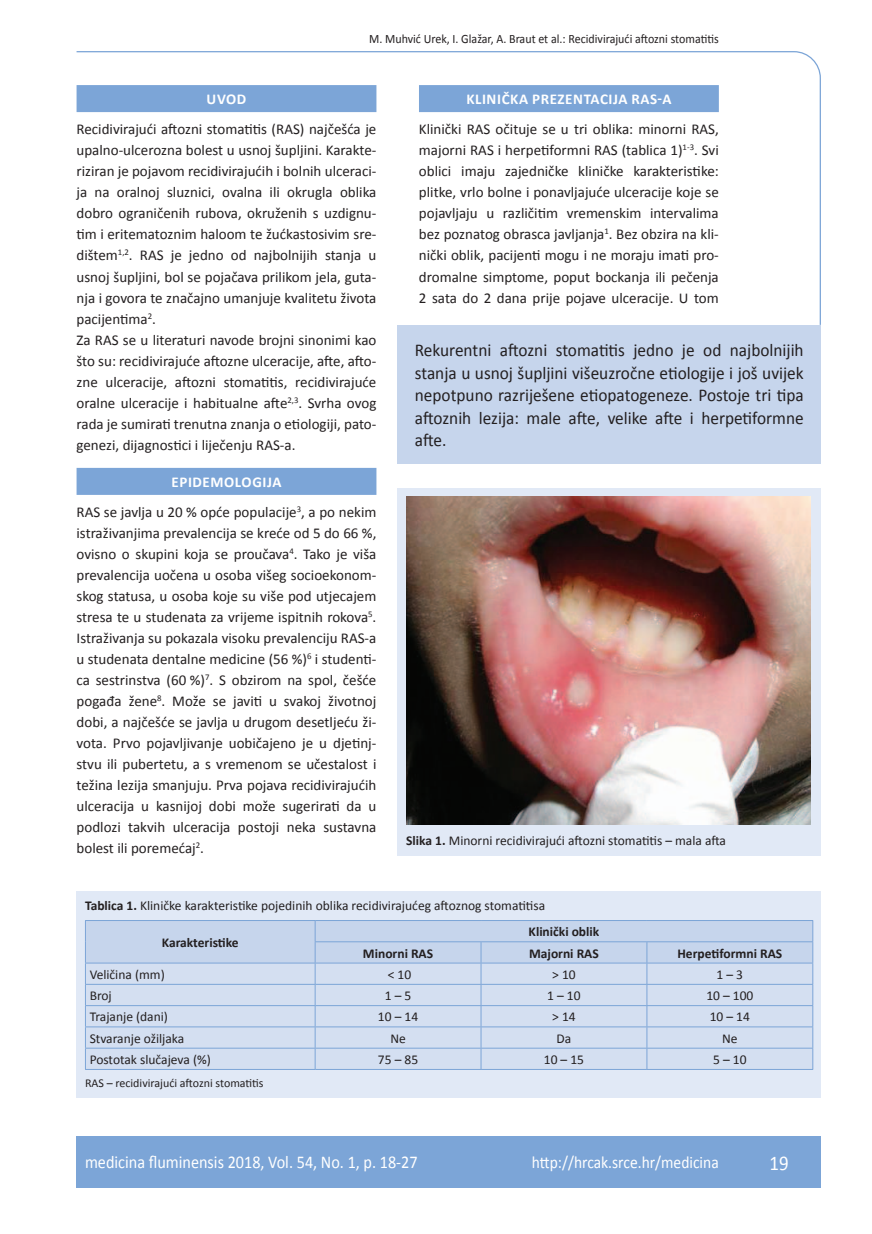
<style>
.page{position:relative;width:872px;height:1234px;background:#fff}
.page>*{position:absolute;margin:0;border:0;box-sizing:border-box;transform-origin:0 0}
.t1{font:21px "Calibri";color:#fff;scale:.9 1}
.t2{font:18px/22.5px "Calibri";color:#231f20;text-align:justify;scale:.96 1}
.t3{font:18px "Calibri";color:#fff;scale:.9 1}
.t4{font:17.25px "Calibri";color:#fff;scale:.9 1}
.t5{font:15px/21px "Calibri";color:#231f20;text-align:justify}
.t6{font:700 15px "Calibri";letter-spacing:.04em;color:#fff}
.t7{font:13.5px "Calibri";color:#231f20}
.t8{font:700 13.5px "Calibri";color:#231f20}
.t9{font:12.75px "Calibri";color:#231f20;scale:.94 1}
.t10{font:12px "Calibri";color:#231f20}
.s1{font-weight:700;color:#fff}
.s2{font-weight:700}
</style>
<div class="page">
<svg style="left:76px;top:51px;width:745px;height:275px"></svg>
<div style="left:77px;top:1135px;width:744px;height:51px;background:#7ca5d7"></div>
<div style="left:77px;top:85px;width:299px;height:27px;background:#7ca5d7"></div>
<div style="left:77px;top:468px;width:299px;height:27px;background:#7ca5d7"></div>
<div style="left:419px;top:85px;width:300px;height:27px;background:#7ca5d7"></div>
<div style="left:398px;top:325px;width:423px;height:138px;background:#c6d5ec"></div>
<div style="left:398px;top:488px;width:423px;height:367px;background:#e1e9f6"></div>
<img style="left:406px;top:496px;width:404px;height:327px">
<div style="left:77px;top:891px;width:744px;height:206px;background:#e1e9f6"></div>
<hr style="left:85px;top:919px;width:230px;height:1px;background:#7ca5d7">
<hr style="left:315px;top:919px;width:166px;height:1px;background:#7ca5d7">
<hr style="left:481px;top:919px;width:166px;height:1px;background:#7ca5d7">
<hr style="left:647px;top:919px;width:166px;height:1px;background:#7ca5d7">
<svg style="left:85px;top:920px;width:728px;height:148px"></svg>
<hr style="left:85px;top:1068px;width:230px;height:1px;background:#7ca5d7">
<hr style="left:315px;top:1068px;width:166px;height:1px;background:#7ca5d7">
<hr style="left:481px;top:1068px;width:166px;height:1px;background:#7ca5d7">
<hr style="left:647px;top:1068px;width:166px;height:1px;background:#7ca5d7">
<p class="t9" style="left:369px;top:30px;width:373px">M. Muhvić Urek, I. Glažar, A. Braut et al.: Recidivirajući aftozni stomatitis</p>
<p class="t6" style="left:207px;top:90px;width:41px">UVOD</p>
<p class="t5" style="left:77px;top:118px;width:301px;text-align:left">Recidivirajući aftozni stomatitis (RAS) najčešća je upalno-ulcerozna bolest u usnoj šupljini. Karakte&shy;riziran je pojavom recidivirajućih i bolnih ulceraci&shy;ja na oralnoj sluznici, ovalna ili okrugla oblika dobro ograničenih rubova, okruženih s uzdignu&shy;tim i eritematoznim haloom te žućkastosivim sre&shy;dištem<sup>1,2</sup>. RAS je jedno od najbolnijih stanja u usnoj šupljini, bol se pojačava prilikom jela, guta&shy;nja i govora te značajno umanjuje kvalitetu života pacijentima<sup>2</sup>.<br>Za RAS se u literaturi navode brojni sinonimi kao što su: recidivirajuće aftozne ulceracije, afte, afto&shy;zne ulceracije, aftozni stomatitis, recidivirajuće oralne ulceracije i habitualne afte<sup>2,3</sup>. Svrha ovog rada je sumirati trenutna znanja o etiologiji, pato&shy;genezi, dijagnostici i liječenju RAS-a.</p>
<p class="t5" style="left:77px;top:465px;width:301px;line-height:30.5px;text-align:center"><span class="s1">EPIDEMOLOGIJA<br></span>RAS se javlja u 20 % opće populacije<sup>3</sup>, a po nekim</p>
<p class="t5" style="left:77px;top:522px;width:301px">istraživanjima prevalencija se kreće od 5 do 66 %, ovisno o skupini koja se proučava<sup>4</sup>. Tako je viša prevalencija uočena u osoba višeg socioekonom&shy;skog statusa, u osoba koje su više pod utjecajem stresa te u studenata za vrijeme ispitnih rokova<sup>5</sup>.<br>Istraživanja su pokazala visoku prevalenciju RAS-a u studenata dentalne medicine (56 %)<sup>6</sup> i studenti&shy;ca sestrinstva (60 %)<sup>7</sup>. S obzirom na spol, češće pogađa žene<sup>8</sup>. Može se javiti u svakoj životnoj dobi, a najčešće se javlja u drugom desetljeću ži&shy;vota. Prvo pojavljivanje uobičajeno je u djetinj&shy;stvu ili pubertetu, a s vremenom se učestalost i težina lezija smanjuju. Prva pojava recidivirajućih ulceracija u kasnijoj dobi može sugerirati da u podlozi takvih ulceracija postoji neka sustavna bolest ili poremećaj<sup>2</sup>.</p>
<p class="t6" style="left:466px;top:90px;width:207px">KLINIČKA PREZENTACIJA RAS-A</p>
<p class="t5" style="left:419px;top:118px;width:301px">Klinički RAS očituje se u tri oblika: minorni RAS, majorni RAS i herpetiformni RAS (tablica 1)<sup>1-3</sup>. Svi oblici imaju zajedničke kliničke karakteristike: plitke, vrlo bolne i ponavljajuće ulceracije koje se pojavljaju u različitim vremenskim intervalima bez poznatog obrasca javljanja<sup>1</sup>. Bez obzira na kli&shy;nički oblik, pacijenti mogu i ne moraju imati pro&shy;dromalne simptome, poput bockanja ili pečenja 2 sata do 2 dana prije pojave ulceracije. U tom</p>
<p class="t2" style="left:415px;top:338px;width:406px">Rekurentni aftozni stomatitis jedno je od najbolnijih stanja u usnoj šupljini višeuzročne etiologije i još uvijek nepotpuno razriješene etiopatogeneze. Postoje tri tipa aftoznih lezija: male afte, velike afte i herpetiformne afte.</p>
<p class="t7" style="left:406px;top:831px;width:321px"><span class="s2">Slika 1.</span> Minorni recidivirajući aftozni stomatitis – mala afta</p>
<p class="t7" style="left:85px;top:896px;width:461px"><span class="s2">Tablica 1.</span> Kliničke karakteristike pojedinih oblika recidivirajućeg aftoznog stomatitisa</p>
<p class="t8" style="left:162px;top:933px;width:78px">Karakteristike</p>
<p class="t8" style="left:528px;top:923px;width:72px">Klinički oblik</p>
<p class="t8" style="left:363px;top:944px;width:72px">Minorni RAS</p>
<p class="t8" style="left:529px;top:944px;width:71px">Majorni RAS</p>
<p class="t8" style="left:677px;top:944px;width:106px">Herpetiformni RAS</p>
<p class="t7" style="left:90px;top:965px;width:77px">Veličina (mm)</p>
<p class="t7" style="left:388px;top:965px;width:25px">&lt; 10</p>
<p class="t7" style="left:552px;top:965px;width:25px">&gt; 10</p>
<p class="t7" style="left:716px;top:965px;width:28px">1 – 3</p>
<p class="t7" style="left:90px;top:986px;width:24px">Broj</p>
<p class="t7" style="left:385px;top:986px;width:28px">1 – 5</p>
<p class="t7" style="left:547px;top:986px;width:35px">1 – 10</p>
<p class="t7" style="left:706px;top:986px;width:49px">10 – 100</p>
<p class="t7" style="left:90px;top:1008px;width:80px">Trajanje (dani)</p>
<p class="t7" style="left:378px;top:1008px;width:42px">10 – 14</p>
<p class="t7" style="left:552px;top:1008px;width:25px">&gt; 14</p>
<p class="t7" style="left:709px;top:1008px;width:42px">10 – 14</p>
<p class="t7" style="left:90px;top:1029px;width:96px">Stvaranje ožiljaka</p>
<p class="t7" style="left:390px;top:1029px;width:17px">Ne</p>
<p class="t7" style="left:556px;top:1029px;width:16px">Da</p>
<p class="t7" style="left:722px;top:1029px;width:17px">Ne</p>
<p class="t7" style="left:90px;top:1050px;width:123px">Postotak slučajeva (%)</p>
<p class="t7" style="left:378px;top:1050px;width:42px">75 – 85</p>
<p class="t7" style="left:544px;top:1050px;width:42px">10 – 15</p>
<p class="t7" style="left:713px;top:1050px;width:35px">5 – 10</p>
<p class="t10" style="left:85px;top:1075px;width:180px">RAS – recidivirajući aftozni stomatitis</p>
<p class="t3" style="left:85px;top:1150px;width:371px">medicina fluminensis 2018, Vol. 54, No. 1, p. 18-27</p>
<p class="t4" style="left:532px;top:1151px;width:209px">http://hrcak.srce.hr/medicina</p>
<h1 class="t1" style="left:769px;top:1149px;width:23px">19</h1>
</div>
